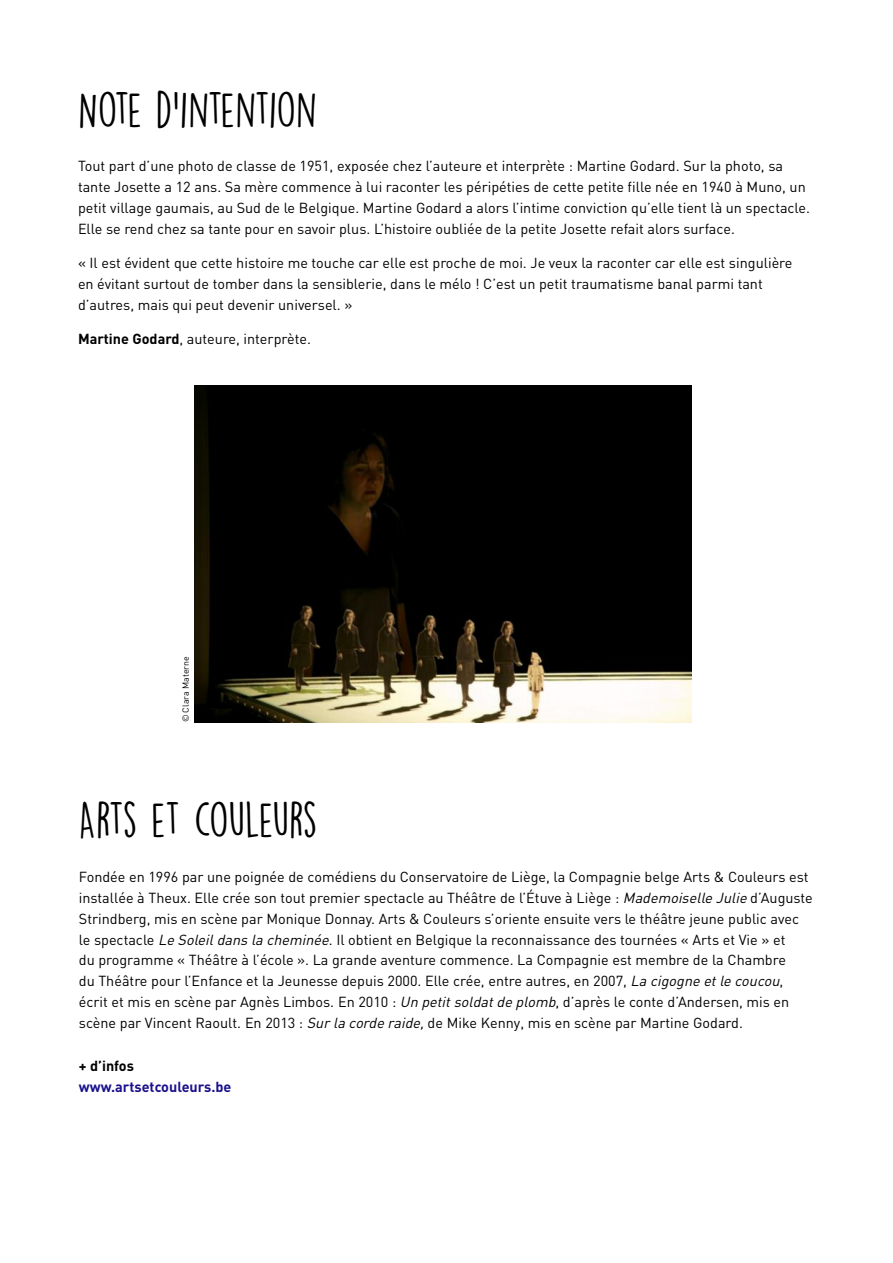
<style>
.page{position:relative;width:893px;height:1263px;background:#fff}
.page>*{position:absolute;margin:0;border:0;box-sizing:border-box;transform-origin:0 0}
.t1{font:45px "DK Lemon Yellow Sun";letter-spacing:-.03em;color:#000}
.t2{font:14.4px/21px "DIN";color:#000}
.t3{font:700 14.4px "DIN";color:#1a108c}
.t4{font:700 14.4px "DIN";color:#000}
.t5{font:8.85px "DIN";color:#000}
.s1{font-weight:700}
.s2{font-style:italic}
</style>
<div class="page">
<img style="left:194px;top:385px;width:498px;height:338px">
<h1 class="t1" style="left:78px;top:82px;width:241px">NOTE D’INTENTION</h1>
<p class="t2" style="left:78px;top:157px;width:733px">Tout part d’une photo de classe de 1951, exposée chez l’auteure et interprète : Martine Godard. Sur la photo, sa tante Josette a 12 ans. Sa mère commence à lui raconter les péripéties de cette petite fille née en 1940 à Muno, un petit village gaumais, au Sud de le Belgique. Martine Godard a alors l’intime conviction qu’elle tient là un spectacle.<br>Elle se rend chez sa tante pour en savoir plus. L’histoire oubliée de la petite Josette refait alors surface.</p>
<p class="t2" style="left:78px;top:254px;width:716px">« Il est évident que cette histoire me touche car elle est proche de moi. Je veux la raconter car elle est singulière en évitant surtout de tomber dans la sensiblerie, dans le mélo ! C’est un petit traumatisme banal parmi tant d’autres, mais qui peut devenir universel. »</p>
<p class="t2" style="left:78px;top:330px;width:234px"><span class="s1">Martine Godard</span>, auteure, interprète.</p>
<p class="t5" style="left:183px;top:722px;width:67px;rotate:-90deg">© Clara Materne</p>
<h1 class="t1" style="left:79px;top:792px;width:240px">ARTS ET COULEURS</h1>
<p class="t2" style="left:79px;top:868px;width:735px">Fondée en 1996 par une poignée de comédiens du Conservatoire de Liège, la Compagnie belge Arts &amp; Couleurs est installée à Theux. Elle crée son tout premier spectacle au Théâtre de l’Étuve à Liège : <span class="s2">MademoiselleJulie</span>d’Auguste Strindberg, mis en scène par Monique Donnay. Arts &amp; Couleurs s’oriente ensuite vers le théâtre jeune public avec le spectacle <span class="s2">LeSoleildanslacheminée</span>. Il obtient en Belgique la reconnaissance des tournées « Arts et Vie » et<br>du programme « Théâtre à l’école ». La grande aventure commence. La Compagnie est membre de la Chambre<br>du Théâtre pour l’Enfance et la Jeunesse depuis 2000. Elle crée, entre autres, en 2007, <span class="s2">Lacigogneetlecoucou</span>, écrit et mis en scène par Agnès Limbos. En 2010 : <span class="s2">Unpetitsoldatdeplomb</span>, d’après le conte d’Andersen, mis en scène par Vincent Raoult. En 2013 : <span class="s2">Surlacorderaide,</span>de Mike Kenny, mis en scène par Martine Godard.</p>
<p class="t4" style="left:79px;top:1060px;width:57px">+ d’infos</p>
<p class="t3" style="left:79px;top:1082px;width:154px">www.artsetcouleurs.be</p>
</div>
